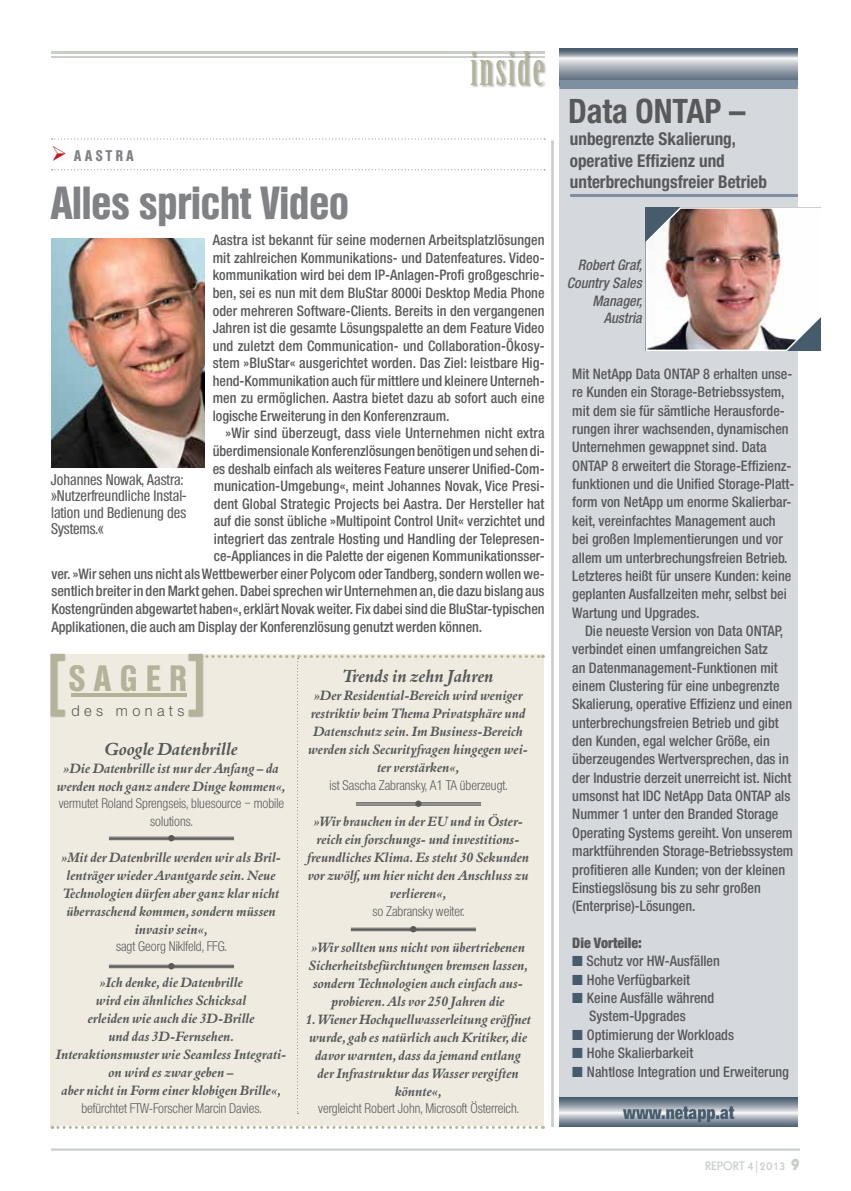
<style>
.page{position:relative;width:851px;height:1191px;background:#fff}
.page>*{position:absolute;margin:0;border:0;box-sizing:border-box;transform-origin:0 0}
.t1{font:70.05px "Geometric 231 BT Bold C";color:#b4b39a}
.t2{font:700 condensed 45px "Olympia";color:#808285}
.t3{font:45px "Birch Std";letter-spacing:.05em;color:#b4b39a}
.t4{font:700 condensed 35.55px "Olympia";letter-spacing:.25em;color:#b4b39a}
.t5{font:700 condensed 33.75px "Helvetica Neue";color:#58595b}
.t6{font:18px "Aldine 401 BT Bold Italic A";color:#58595b}
.t7{font:900 condensed 18px "Helvetica Neue";color:#465b6c}
.t8{font:700 condensed 17.7px/21.3px "Helvetica Neue";color:#58595b}
.t9{font:500 condensed 15px/16.5px "Olympia";color:#58595b}
.t10{font:300 15px "Helvetica Neue";letter-spacing:.3em;color:#58595b}
.t11{font:700 condensed 15px "Olympia";letter-spacing:.25em;color:#808285}
.t12{font:500 condensed 14.55px/18.3px "Helvetica Neue";color:#58595b}
.t13{font:italic 500 condensed 14.55px/17.5px "Helvetica Neue";color:#58595b;text-align:right}
.t14{font:900 condensed 14.55px "Helvetica Neue";color:#58595b}
.t15{font:13.95px/18px "Aldine 401 BT Bold Italic A";color:#58595b;text-align:center}
.t16{font:condensed 13.5px/17.5px "Olnova";color:#58595b;text-align:center}
.t17{font:12px "Geometric 231 BT Bold C";color:#cacfca}
.s1{color:#c4161c}
.s2{font-family:"Geometric 231 BT Bold C";font-weight:400;font-stretch:normal;font-size:70.05px}
.s3{color:#465b6c}
.s4{font-family:"Geometric 231 BT Heavy C";font-size:16.5px}
</style>
<div class="page">
<div style="left:559px;top:53px;width:238px;height:1071px;background:#d5d8dd"></div>
<svg style="left:559px;top:49px;width:238px;height:31px"></svg>
<svg style="left:559px;top:1097px;width:238px;height:29px"></svg>
<div style="left:559px;top:80px;width:238px;height:9px;background:#7e8fa2"></div>
<hr style="left:570px;top:194px;width:227px;height:3px;background:#7e8fa2">
<img style="left:645px;top:206px;width:176px;height:146px">
<hr style="left:51px;top:51px;width:493px;height:3px;background:#cacfca">
<hr style="left:51px;top:56px;width:493px;height:1px;background:#cacfca">
<div style="left:470px;top:51px;width:76px;height:37px;background:#000;opacity:.3"></div>
<hr style="left:51px;top:1148px;width:748px;height:2px;background:#cacfca">
<svg style="left:52px;top:138px;width:493px;height:1px"></svg>
<svg style="left:52px;top:169px;width:493px;height:1px"></svg>
<hr style="left:551px;top:140px;width:2px;height:987px;background:#cacfca">
<div style="left:50px;top:654px;width:494px;height:472px;background:#f0ebe0"></div>
<hr style="left:71px;top:693px;width:116px;height:4px;background:#b4b39a">
<div style="left:50px;top:653px;width:17px;height:65px;background:#000;opacity:.3"></div>
<div style="left:187px;top:653px;width:18px;height:65px;background:#000;opacity:.3"></div>
<svg style="left:52px;top:1126px;width:491px;height:3px"></svg>
<svg style="left:168px;top:835px;width:6px;height:6px"></svg>
<hr style="left:109px;top:837px;width:125px;height:1px;background:#58595b">
<hr style="left:109px;top:838px;width:125px;height:1px;background:#58595b">
<hr style="left:109px;top:839px;width:125px;height:1px;background:#58595b">
<svg style="left:168px;top:963px;width:6px;height:6px"></svg>
<hr style="left:109px;top:965px;width:125px;height:1px;background:#58595b">
<hr style="left:109px;top:966px;width:125px;height:1px;background:#58595b">
<hr style="left:109px;top:967px;width:125px;height:1px;background:#58595b">
<svg style="left:201px;top:655px;width:342px;height:458px"></svg>
<hr style="left:351px;top:928px;width:125px;height:1px;background:#58595b">
<hr style="left:351px;top:929px;width:125px;height:1px;background:#58595b">
<hr style="left:351px;top:930px;width:125px;height:1px;background:#58595b">
<img style="left:51px;top:238px;width:153px;height:230px">
<p class="t11" style="left:51px;top:147px;width:84px"><span class="s1">➢</span> AASTRA</p>
<h2 class="t2" style="left:51px;top:176px;width:299px">ALLES SPRICHT VIDEO</h2>
<h2 class="t3" style="left:470px;top:43px;width:75px">inside</h2>
<p class="t12" style="left:213px;top:231px;width:333px;line-height:17.5px;text-align:justify">Aastra ist bekannt für seine modernen Arbeitsplatzlösungen mit zahlreichen Kommunikations- und Datenfeatures. Video&shy;kommunikation wird bei dem IP-Anlagen-Profi großgeschrie&shy;ben, sei es nun mit dem BluStar 8000i Desktop Media Phone oder mehreren Software-Clients. Bereits in den vergangenen Jahren ist die gesamte Lösungspalette an dem Feature Video und zuletzt dem Communication- und Collaboration-Ökosy&shy;stem »BluStar« ausgerichtet worden. Das Ziel: leistbare Hig&shy;hend-Kommunikation auch für mittlere und kleinere Unterneh&shy;men zu ermöglichen. Aastra bietet dazu ab sofort auch eine logische Erweiterung in den Konferenzraum.</p>
<p class="t12" style="left:225px;top:424px;width:320px">»Wir sind überzeugt, dass viele Unternehmen nicht extra</p>
<p class="t12" style="left:213px;top:441px;width:333px">überdimensionale Konferenzlösungen benötigen und sehen di-</p>
<p class="t12" style="left:213px;top:459px;width:333px">es deshalb einfach als weiteres Feature unserer Unified-Com-</p>
<p class="t12" style="left:214px;top:476px;width:332px">munication-Umgebung«, meint Johannes Novak, Vice Presi-</p>
<p class="t12" style="left:214px;top:494px;width:332px">dent Global Strategic Projects bei Aastra. Der Hersteller hat</p>
<p class="t12" style="left:214px;top:512px;width:332px">auf die sonst übliche »Multipoint Control Unit« verzichtet und</p>
<p class="t12" style="left:214px;top:529px;width:332px">integriert das zentrale Hosting und Handling der Telepresen-</p>
<p class="t12" style="left:214px;top:547px;width:332px">ce-Appliances in die Palette der eigenen Kommunikationsser-</p>
<p class="t12" style="left:51px;top:564px;width:494px">ver. »Wir sehen uns nicht als Wettbewerber einer Polycom oder Tandberg, sondern wollen we-</p>
<p class="t12" style="left:51px;top:582px;width:494px">sentlich breiter in den Markt gehen. Dabei sprechen wir Unternehmen an, die dazu bislang aus</p>
<p class="t12" style="left:51px;top:599px;width:494px">Kostengründen abgewartet haben«, erklärt Novak weiter. Fix dabei sind die BluStar-typischen</p>
<p class="t12" style="left:51px;top:617px;width:432px">Applikationen, die auch am Display der Konferenzlösung genutzt werden können.</p>
<p class="t9" style="left:51px;top:471px;width:137px">Johannes Nowak, Aastra: »Nutzerfreundliche Instal&shy;lation und Bedienung des<br>Systems.«</p>
<h3 class="t4" style="left:44px;top:657px;width:144px"><span class="s2">[</span>SAGER</h3>
<h1 class="t1" style="left:183px;top:633px;width:28px">]</h1>
<p class="t6" style="left:105px;top:737px;width:134px">Google Datenbrille</p>
<p class="t15" style="left:57px;top:759px;width:230px">»Die Datenbrille ist nur der Anfang – da werden noch ganz andere Dinge kommen«,</p>
<p class="t16" style="left:59px;top:794px;width:227px">vermutet Roland Sprengseis, bluesource – mobile solutions.</p>
<p class="t15" style="left:61px;top:848px;width:221px">»Mit der Datenbrille werden wir als Bril&shy;lenträger wieder Avantgarde sein. Neue Technologien dürfen aber ganz klar nicht überraschend kommen, sondern müssen invasiv sein«,</p>
<p class="t16" style="left:116px;top:937px;width:112px">sagt Georg Niklfeld, FFG.</p>
<p class="t15" style="left:56px;top:973px;width:232px">»Ich denke, die Datenbrille<br>wird ein ähnliches Schicksal<br>erleiden wie auch die 3D-Brille<br>und das 3D-Fernsehen.<br>Interaktionsmuster wie Seamless Integrati&shy;on wird es zwar geben –<br>aber nicht in Form einer klobigen Brille«,</p>
<p class="t16" style="left:81px;top:1099px;width:181px">befürchtet FTW-Forscher Marcin Davies.</p>
<p class="t10" style="left:71px;top:702px;width:115px">des monats</p>
<p class="t6" style="left:343px;top:665px;width:153px">Trends in zehn Jahren</p>
<p class="t15" style="left:308px;top:686px;width:221px">»Der Residential-Bereich wird weniger restriktiv beim Thema Privatsphäre und Datenschutz sein. Im Business-Bereich werden sich Securityfragen hingegen wei&shy;ter verstärken«,</p>
<p class="t16" style="left:329px;top:776px;width:179px">ist Sascha Zabransky, A1 TA überzeugt.</p>
<p class="t15" style="left:307px;top:812px;width:224px">»Wir brauchen in der EU und in Öster&shy;reich ein forschungs- und investitions&shy;freundliches Klima. Es steht 30 Sekunden vor zwölf, um hier nicht den Anschluss zu verlieren«,</p>
<p class="t16" style="left:372px;top:902px;width:94px">so Zabransky weiter.</p>
<p class="t15" style="left:309px;top:937px;width:221px">»Wir sollten uns nicht von übertriebenen Sicherheitsbefürchtungen bremsen lassen, sondern Technologien auch einfach aus&shy;probieren. Als vor 250 Jahren die</p>
<p class="t15" style="left:306px;top:1009px;width:227px">1. Wiener Hochquellwasserleitung eröffnet wurde, gab es natürlich auch Kritiker, die davor warnten, dass da jemand entlang der Infrastruktur das Wasser vergiften könnte«,</p>
<p class="t16" style="left:318px;top:1099px;width:202px">vergleicht Robert John, Microsoft Österreich.</p>
<h3 class="t5" style="left:568px;top:90px;width:179px">Data ONTAP –</h3>
<p class="t8" style="left:569px;top:128px;width:199px">unbegrenzte Skalierung, operative Effizienz und unterbrechungsfreier Betrieb</p>
<p class="t13" style="left:567px;top:256px;width:77px">Robert Graf,<br>Country Sales<br>Manager,<br>Austria</p>
<p class="t12" style="left:572px;top:364px;width:223px">Mit NetApp Data ONTAP 8 erhalten unse&shy;re Kunden ein Storage-Betriebssystem, mit dem sie für sämtliche Herausforde&shy;rungen ihrer wachsenden, dynamischen Unternehmen gewappnet sind. Data ONTAP 8 erweitert die Storage-Effizienz&shy;funktionen und die Unified Storage-Platt&shy;form von NetApp um enorme Skalierbar&shy;keit, vereinfachtes Management auch bei großen Implementierungen und vor allem um unterbrechungsfreien Betrieb.<br>Letzteres heißt für unsere Kunden: keine geplanten Ausfallzeiten mehr, selbst bei Wartung und Upgrades.</p>
<p class="t12" style="left:572px;top:621px;width:222px;text-indent:13px">Die neueste Version von Data ONTAP, verbindet einen umfangreichen Satz<br>an Datenmanagement-Funktionen mit einem Clustering für eine unbegrenzte Skalierung, operative Effizienz und einen unterbrechungsfreien Betrieb und gibt den Kunden, egal welcher Größe, ein überzeugendes Wertversprechen, das in der Industrie derzeit unerreicht ist. Nicht umsonst hat IDC NetApp Data ONTAP als Nummer 1 unter den Branded Storage Operating Systems gereiht. Von unserem marktführenden Storage-Betriebssystem profitieren alle Kunden; von der kleinen Einstiegslösung bis zu sehr großen (Enterprise)-Lösungen.</p>
<p class="t14" style="left:572px;top:933px;width:71px">Die Vorteile:</p>
<p class="t12" style="left:572px;top:951px;width:149px"><span class="s3">■</span> Schutz vor HW-Ausfällen</p>
<p class="t12" style="left:572px;top:970px;width:119px"><span class="s3">■</span> Hohe Verfügbarkeit</p>
<p class="t12" style="left:589px;top:988px;width:126px;text-indent:-17px"><span class="s3">■</span> Keine Ausfälle während<br>System-Upgrades</p>
<p class="t12" style="left:572px;top:1025px;width:163px"><span class="s3">■</span> Optimierung der Workloads</p>
<p class="t12" style="left:572px;top:1043px;width:122px"><span class="s3">■</span> Hohe Skalierbarkeit</p>
<p class="t12" style="left:572px;top:1062px;width:218px"><span class="s3">■</span> Nahtlose Integration und Erweiterung</p>
<p class="t7" style="left:623px;top:1101px;width:113px">www.netapp.at</p>
<p class="t17" style="left:702px;top:1155px;width:96px">REPORT 4|2013 <span class="s4">7</span></p>
<p class="t17" style="left:705px;top:1157px;width:96px">REPORT 4|2013 <span class="s4">9</span></p>
</div>
